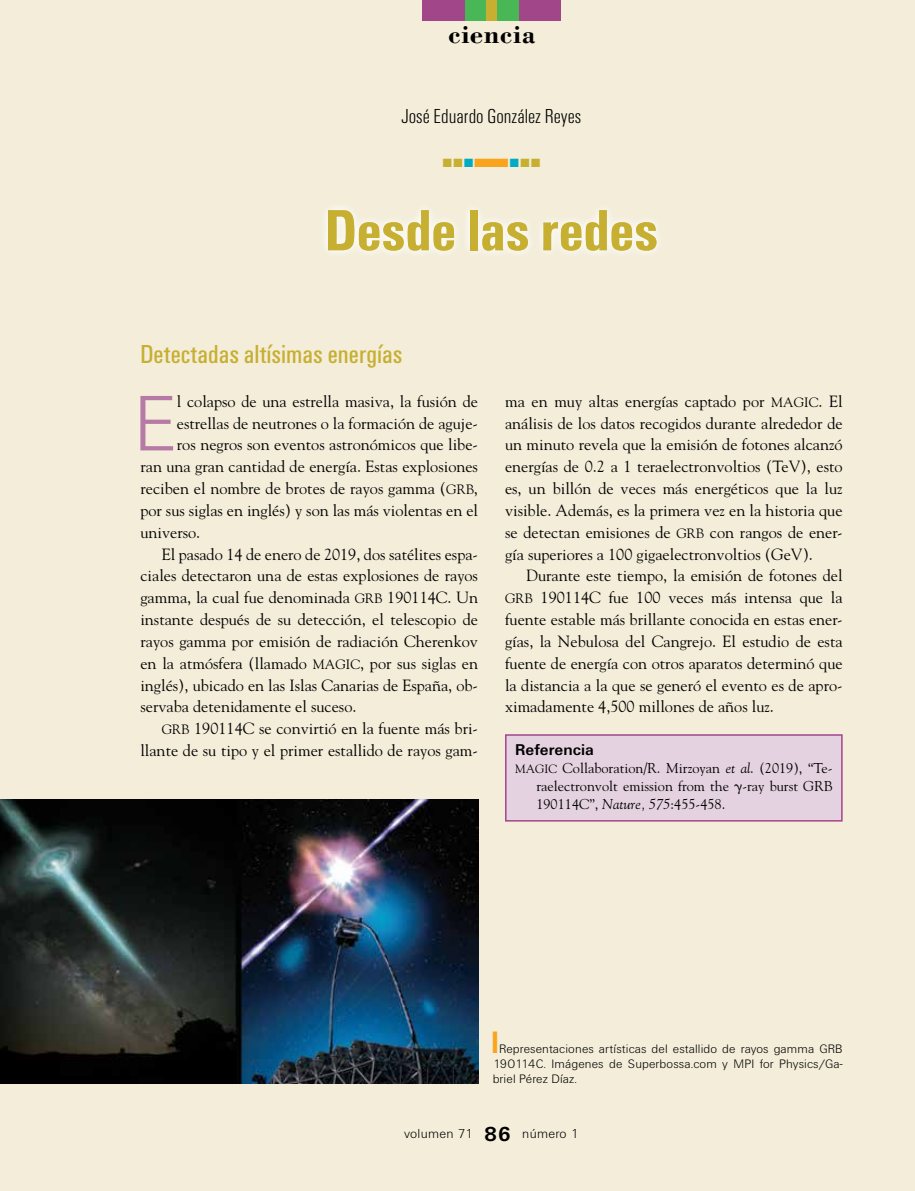
<style>
.page{position:relative;width:915px;height:1191px;background:#fff}
.page>*{position:absolute;margin:0;border:0;box-sizing:border-box;transform-origin:0 0}
.t1{font:300 81.6px "Unitus T";color:#b779a6}
.t2{font:700 condensed 60px "Unitus T";color:#c6af31}
.t3{font:condensed 27px "Unitus T";color:#c6af31}
.t4{font:700 27px "Bodoni";letter-spacing:.02em;color:#000}
.t5{font:300 condensed 21px "Unitus T";color:#000}
.t6{font:16.2px/21.8px "Goudy";color:#000;text-align:justify}
.t7{font:700 16.2px "Unitus T";color:#000}
.t8{font:14.25px/18px "Goudy";color:#000;text-align:justify}
.t9{font:300 13.5px "Unitus T";letter-spacing:.02em;color:#000}
.t10{font:300 12.75px/15px "Unitus T";letter-spacing:.01em;color:#000;text-align:justify}
.t11{font:12px "Zapf Dingbats ITC";color:#c6af31}
.s1{color:#00acc3}
.s2{color:#faa41d}
.s3{font-size:13.5px}
.s4{font-size:12px}
.s5{font-style:italic}
.s6{font-weight:700;font-size:21px}
</style>
<div class="page">
<div style="left:0;top:0;width:914px;height:1191px;background:#f3edd9"></div>
<div style="left:518px;top:0;width:42px;height:21px;background:#a2468a"></div>
<div style="left:422px;top:0;width:43px;height:21px;background:#a2468a"></div>
<div style="left:465px;top:0;width:21px;height:21px;background:#4ab757"></div>
<div style="left:486px;top:0;width:10px;height:21px;background:#c6af31"></div>
<div style="left:496px;top:0;width:22px;height:21px;background:#4ab757"></div>
<div style="left:505px;top:735px;width:336px;height:86px;background:#e5d2e0"></div>
<div style="left:505px;top:734px;width:337px;height:87px;border:2px solid #a2468a"></div>
<div style="left:318px;top:200px;width:347px;height:60px;background:#fff;opacity:.75"></div>
<img style="left:0;top:799px;width:478px;height:284px">
<h3 class="t4" style="left:447px;top:18px;width:89px">ciencia</h3>
<p class="t5" style="left:401px;top:104px;width:181px">José Eduardo González Reyes</p>
<p class="t11" style="left:442px;top:157px;width:99px">■■<span class="s1">■</span><span class="s2">■</span><span class="s1">■</span>■■</p>
<h2 class="t2" style="left:325px;top:195px;width:335px">Desde las redes</h2>
<h3 class="t3" style="left:140px;top:338px;width:263px">Detectadas altísimas energías</h3>
<h1 class="t1" style="left:134px;top:376px;width:45px">E</h1>
<p class="t6" style="left:177px;top:390px;width:302px">l colapso de una estrella masiva, la fusión de</p>
<p class="t6" style="left:177px;top:411px;width:302px">estrellas de neutrones o la formación de aguje-</p>
<p class="t6" style="left:177px;top:433px;width:302px">ros negros son eventos astronómicos que libe-</p>
<p class="t6" style="left:140px;top:455px;width:339px">ran una gran cantidad de energía. Estas explosiones</p>
<p class="t6" style="left:140px;top:477px;width:339px">reciben el nombre de brotes de rayos gamma (<span class="s3">GRB</span>,</p>
<p class="t6" style="left:140px;top:499px;width:339px">por sus siglas en inglés) y son las más violentas en el</p>
<p class="t6" style="left:140px;top:521px;width:61px">universo.</p>
<p class="t6" style="left:162px;top:542px;width:318px">El pasado 14 de enero de 2019, dos satélites espa-</p>
<p class="t6" style="left:140px;top:564px;width:339px">ciales detectaron una de estas explosiones de rayos</p>
<p class="t6" style="left:140px;top:586px;width:339px">gamma, la cual fue denominada <span class="s3">GRB</span> 190114C. Un</p>
<p class="t6" style="left:140px;top:608px;width:339px">instante después de su detección, el telescopio de</p>
<p class="t6" style="left:140px;top:630px;width:339px">rayos gamma por emisión de radiación Cherenkov</p>
<p class="t6" style="left:140px;top:652px;width:339px">en la atmósfera (llamado <span class="s3">MAGIC</span>, por sus siglas en</p>
<p class="t6" style="left:140px;top:673px;width:339px">inglés), ubicado en las Islas Canarias de España, ob-</p>
<p class="t6" style="left:140px;top:695px;width:217px">servaba detenidamente el suceso.</p>
<p class="t6" style="left:162px;top:717px;width:318px"><span class="s3">GRB</span> 190114C se convirtió en la fuente más bri-</p>
<p class="t6" style="left:140px;top:739px;width:339px">llante de su tipo y el primer estallido de rayos gam-</p>
<p class="t6" style="left:505px;top:390px;width:339px">ma en muy altas energías captado por <span class="s3">MAGIC</span>. El análisis de los datos recogidos durante alrededor de un minuto revela que la emisión de fotones alcanzó energías de 0.2 a 1 teraelectronvoltios (TeV), esto es, un billón de veces más energéticos que la luz visible. Además, es la primera vez en la historia que se detectan emisiones de <span class="s3">GRB</span> con rangos de ener&shy;gía superiores a 100 gigaelectronvoltios (GeV).</p>
<p class="t6" style="left:505px;top:564px;width:339px;text-indent:21px">Durante este tiempo, la emisión de fotones del <span class="s3">GRB</span> 190114C fue 100 veces más intensa que la fuente estable más brillante conocida en estas ener&shy;gías, la Nebulosa del Cangrejo. El estudio de esta fuente de energía con otros aparatos determinó que la distancia a la que se generó el evento es de apro&shy;ximadamente 4,500 millones de años luz.</p>
<p class="t7" style="left:515px;top:740px;width:80px">Referencia</p>
<p class="t8" style="left:536px;top:758px;width:298px;text-indent:-21px"><span class="s4">MAGIC</span> Collaboration/R. Mirzoyan <span class="s5">et al</span>. (2019), “Te&shy;raelectronvolt emission from the -ray burst GRB 190114C”, <span class="s5">Nature, 575</span>:455-458.</p>
<p class="t10" style="left:492px;top:1041px;width:351px"><span class="s2">■</span> Representaciones artísticas del estallido de rayos gamma GRB 190114C. Imágenes de Superbossa.com y MPI for Physics/Ga&shy;briel Pérez Díaz.</p>
<p class="t9" style="left:404px;top:1125px;width:176px">volumen 71 <span class="s6">86</span> número 1</p>
</div>
